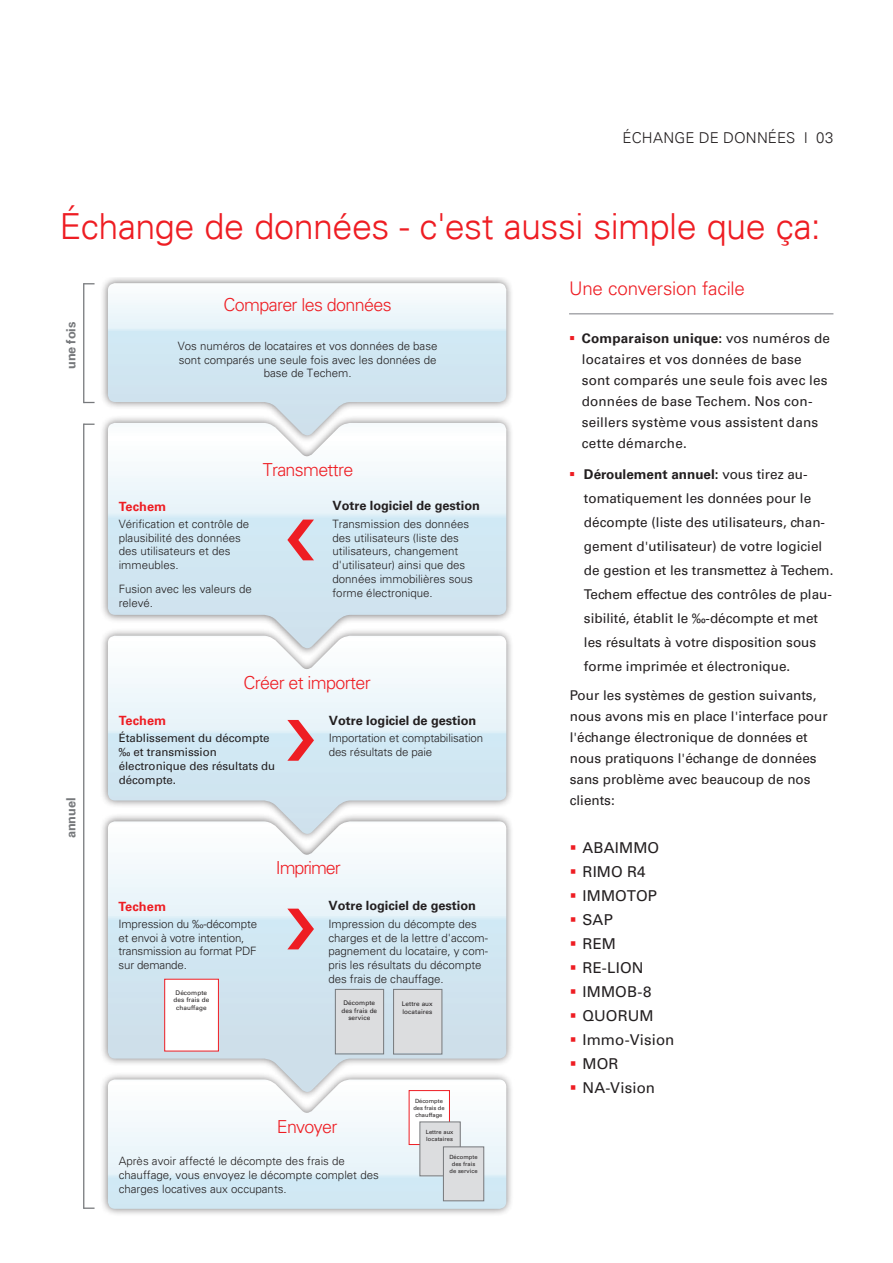
<style>
.page{position:relative;width:893px;height:1263px;background:#fff}
.page>*{position:absolute;margin:0;border:0;box-sizing:border-box;transform-origin:0 0}
.Zahlen_und_Fakten_Stichpunkte{font:300 36px "Univers 45";letter-spacing:-.015em;color:#ee1d23}
.t1{font:300 18.75px "Univers LT Pro 45";letter-spacing:-.01em;color:#ee1d23}
.t2{font:300 17.85px "Univers LT Pro 45";letter-spacing:-.035em;color:#ee1d23}
.t3{font:300 17.85px "Univers LT Pro 45";letter-spacing:-.06em;color:#ee1d23}
.t4{font:15px "Univers LT Pro 55 Roman";letter-spacing:.005em;color:#231f20}
.t5{font:300 15px "Univers 45";letter-spacing:.01em;color:#231f20}
.t6{font:13.5px/21px "Univers LT Pro 55 Roman";color:#231f20}
.t7{font:700 12.75px "Univers LT Pro 65";color:#231f20}
.t8{font:700 12.75px "Univers LT Pro 65";letter-spacing:.005em;color:#ee1d23}
.t9{font:700 12.75px "Univers LT Pro 65";letter-spacing:-.015em;color:#76787b}
.t10{font:300 11.55px/13.8px "Univers LT Pro 45";color:#231f20}
.t11{font:11.55px/13.8px "Univers LT Pro 55 Roman";color:#231f20}
.t12{font:6.45px/7.6px "Univers LT Pro 55 Roman";letter-spacing:.015em;color:#231f20;text-align:center}
.t13{font:5.7px/6.9px "Univers LT Pro 55 Roman";letter-spacing:.01em;color:#231f20;text-align:center}
.s1{color:#ee1d23}
.s2{font-family:"Univers LT Pro 65";font-weight:700}
</style>
<div class="page">
<div style="left:100px;top:278px;width:414px;height:165px;background:#231f20;opacity:.6"></div>
<svg style="left:108px;top:283px;width:398px;height:132px"></svg>
<div style="left:100px;top:415px;width:414px;height:241px;background:#231f20;opacity:.6"></div>
<svg style="left:108px;top:423px;width:398px;height:205px"></svg>
<div style="left:100px;top:813px;width:414px;height:287px;background:#231f20;opacity:.6"></div>
<svg style="left:108px;top:841px;width:398px;height:230px"></svg>
<div style="left:165px;top:979px;width:53px;height:72px;background:#fff"></div>
<div style="left:164px;top:979px;width:55px;height:72px;border:1px solid #ee1d23"></div>
<div style="left:336px;top:989px;width:48px;height:64px;background:#dcdddf"></div>
<div style="left:335px;top:989px;width:49px;height:65px;border:1px solid #76787b"></div>
<div style="left:395px;top:989px;width:47px;height:63px;background:#dcdddf"></div>
<div style="left:393px;top:989px;width:49px;height:65px;border:1px solid #76787b"></div>
<div style="left:100px;top:628px;width:414px;height:213px;background:#231f20;opacity:.6"></div>
<svg style="left:108px;top:636px;width:398px;height:201px"></svg>
<div style="left:100px;top:1071px;width:414px;height:146px;background:#231f20;opacity:.6"></div>
<svg style="left:108px;top:1079px;width:398px;height:130px"></svg>
<div style="left:409px;top:1090px;width:40px;height:54px;background:#fff"></div>
<div style="left:409px;top:1090px;width:41px;height:55px;border:1px solid #ee1d23"></div>
<div style="left:420px;top:1122px;width:40px;height:54px;background:#dcdddf"></div>
<div style="left:420px;top:1122px;width:40px;height:54px;border:1px solid #76787b"></div>
<div style="left:443px;top:1147px;width:41px;height:54px;background:#dcdddf"></div>
<div style="left:443px;top:1147px;width:41px;height:54px;border:1px solid #76787b"></div>
<hr style="left:83px;top:283px;width:1px;height:120px;background:#76787b">
<hr style="left:83px;top:424px;width:1px;height:785px;background:#76787b">
<svg style="left:84px;top:1207px;width:11px;height:2px"></svg>
<hr style="left:569px;top:313px;width:264px;height:1px;background:#a8a9ad">
<svg style="left:287px;top:519px;width:27px;height:41px"></svg>
<svg style="left:287px;top:719px;width:27px;height:42px"></svg>
<svg style="left:287px;top:908px;width:27px;height:41px"></svg>
<p class="t5" style="left:623px;top:129px;width:212px">ÉCHANGE DE DONNÉES I 03</p>
<p class="Zahlen_und_Fakten_Stichpunkte" style="left:60px;top:205px;width:763px">Échange de données - c'est aussi simple que ça:</p>
<p class="t9" style="left:62px;top:369px;width:48px;rotate:-90deg">une fois</p>
<p class="t9" style="left:62px;top:838px;width:42px;rotate:-90deg">annuel</p>
<p class="t2" style="left:224px;top:294px;width:170px">Comparer les données</p>
<p class="t10" style="left:178px;top:339px;width:261px;text-align:center">Vos numéros de locataires et vos données de base sont comparés une seule fois avec les données de base de Techem.</p>
<p class="t8" style="left:119px;top:497px;width:49px">Techem</p>
<p class="t10" style="left:119px;top:517px;width:132px">Vérification et contrôle de plausibilité des données des utilisateurs et des immeubles.</p>
<p class="t10" style="left:119px;top:582px;width:135px">Fusion avec les valeurs de relevé.</p>
<p class="t2" style="left:263px;top:459px;width:92px">Transmettre</p>
<p class="t7" style="left:332px;top:497px;width:149px">Votre logiciel de gestion</p>
<p class="t10" style="left:332px;top:517px;width:142px">Transmission des données des utilisateurs (liste des utilisateurs, changement d'utilisateur) ainsi que des données immobilières sous forme électronique.</p>
<p class="t2" style="left:243px;top:672px;width:129px">Créer et importer</p>
<p class="t8" style="left:119px;top:712px;width:49px">Techem</p>
<p class="t11" style="left:119px;top:731px;width:158px">Établissement du décompte ‰ et transmission électronique des résultats du décompte.</p>
<p class="t7" style="left:329px;top:711px;width:149px">Votre logiciel de gestion</p>
<p class="t10" style="left:329px;top:731px;width:156px">Importation et comptabilisation des résultats de paie</p>
<p class="t8" style="left:119px;top:897px;width:49px">Techem</p>
<p class="t10" style="left:119px;top:917px;width:140px">Impression du ‰-décompte et envoi à votre intention, transmission au format PDF sur demande.</p>
<p class="t3" style="left:276px;top:857px;width:66px">Imprimer</p>
<p class="t7" style="left:328px;top:897px;width:149px">Votre logiciel de gestion</p>
<p class="t10" style="left:328px;top:917px;width:161px">Impression du décompte des charges et de la lettre d'accom&shy;pagnement du locataire, y com&shy;pris les résultats du décompte des frais de chauffage.</p>
<p class="t12" style="left:174px;top:988px;width:37px">Décompte des frais de chauffage</p>
<p class="t12" style="left:341px;top:998px;width:37px">Décompte des frais de service</p>
<p class="t12" style="left:402px;top:1000px;width:32px;text-align:left">Lettre aux locataires</p>
<p class="t2" style="left:277px;top:1115px;width:62px">Envoyer</p>
<p class="t10" style="left:119px;top:1154px;width:262px">Après avoir affecté le décompte des frais de chauffage, vous envoyez le décompte complet des charges locatives aux occupants.</p>
<p class="t13" style="left:413px;top:1097px;width:33px">Décompte des frais de chauffage</p>
<p class="t13" style="left:426px;top:1128px;width:29px;text-align:left">Lettre aux locataires</p>
<p class="t13" style="left:449px;top:1153px;width:30px">Décompte des frais de service</p>
<p class="t1" style="left:569px;top:277px;width:177px">Une conversion facile</p>
<p class="t6" style="left:582px;top:327px;width:250px;text-indent:-13px"><span class="s1">▪</span> <span class="s2">Comparaison unique:</span> vos numéros de locataires et vos données de base sont comparés une seule fois avec les données de base Techem. Nos con&shy;seillers système vous assistent dans cette démarche.</p>
<p class="t6" style="left:584px;top:462px;width:251px;line-height:24px;text-indent:-15px"><span class="s1">▪</span> <span class="s2">Déroulement annuel:</span> vous tirez au&shy;tomatiquement les données pour le décompte (liste des utilisateurs, chan&shy;gement d'utilisateur) de votre logiciel de gestion et les transmettez à Techem.<br>Techem effectue des contrôles de plau&shy;sibilité, établit le ‰-décompte et met les résultats à votre disposition sous forme imprimée et électronique.</p>
<p class="t6" style="left:570px;top:684px;width:259px">Pour les systèmes de gestion suivants, nous avons mis en place l'interface pour l'échange électronique de données et nous pratiquons l'échange de données sans problème avec beaucoup de nos clients:</p>
<p class="t4" style="left:570px;top:837px;width:91px"><span class="s1">▪</span> ABAIMMO</p>
<p class="t4" style="left:570px;top:861px;width:77px"><span class="s1">▪</span> RIMO R4</p>
<p class="t4" style="left:570px;top:885px;width:89px"><span class="s1">▪</span> IMMOTOP</p>
<p class="t4" style="left:570px;top:909px;width:45px"><span class="s1">▪</span> SAP</p>
<p class="t4" style="left:570px;top:933px;width:48px"><span class="s1">▪</span> REM</p>
<p class="t4" style="left:570px;top:957px;width:75px"><span class="s1">▪</span> RE-LION</p>
<p class="t4" style="left:570px;top:981px;width:83px"><span class="s1">▪</span> IMMOB-8</p>
<p class="t4" style="left:570px;top:1005px;width:85px"><span class="s1">▪</span> QUORUM</p>
<p class="t4" style="left:570px;top:1029px;width:106px"><span class="s1">▪</span> Immo-Vision</p>
<p class="t4" style="left:570px;top:1053px;width:50px"><span class="s1">▪</span> MOR</p>
<p class="t4" style="left:570px;top:1077px;width:87px"><span class="s1">▪</span> NA-Vision</p>
</div>
